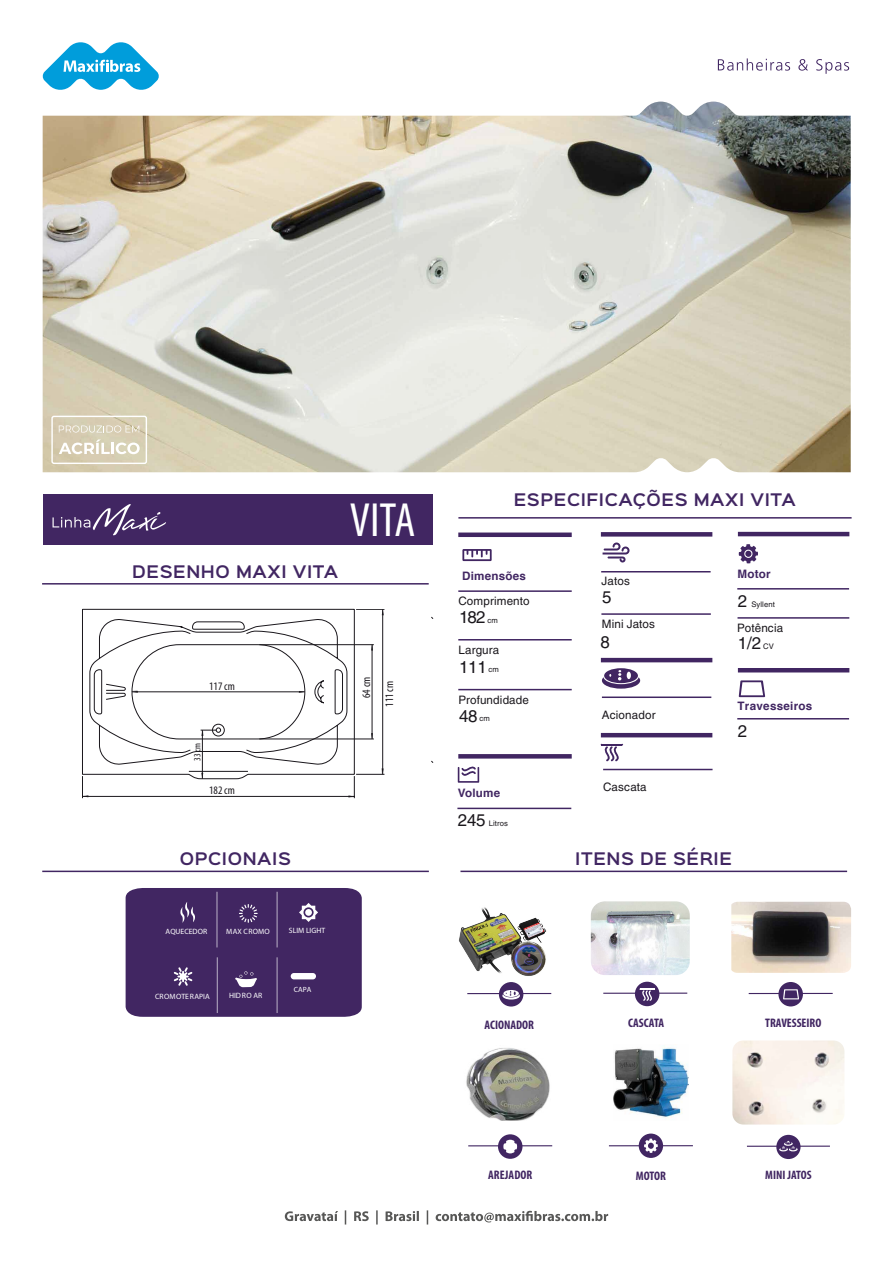
<style>
.page{position:relative;width:893px;height:1263px;background:#fff}
.page>*{position:absolute;margin:0;border:0;box-sizing:border-box;transform-origin:0 0}
.t1{font:condensed 48.15px "Myriad Pro";color:#fff}
.t2{font:16.95px "Helvetica";letter-spacing:-.01em;color:#1a171c}
.t3{font:600 15.6px "Sinkin Sans 600";letter-spacing:.04em;color:#412662}
.t4{font:700 condensed 12.45px "Myriad Pro";color:#412662}
.t5{font:700 condensed 12.3px "Myriad Pro";color:#412662}
.t6{font:11.7px "Helvetica";letter-spacing:.01em;color:#1a171c}
.t7{font:700 11.7px "Helvetica";letter-spacing:.025em;color:#412662}
.t8{font:condensed 11.4px/22.8px "Myriad Pro";color:#1a171c}
.t9{font:condensed 9.45px "Myriad Pro";color:#1a171c}
.t10{font:700 7.65px "Myriad Pro";color:#fff}
.t11{font:7.65px "Helvetica";letter-spacing:.01em;color:#1a171c}
.t12{font:700 7.65px "Myriad Pro";letter-spacing:.03em;color:#fff}
.t13{font:700 7.5px "Myriad Pro";color:#fff}
.s1{font-size:7.65px}
.s2{font-size:16.95px}
</style>
<div class="page">
<svg style="left:42px;top:42px;width:117px;height:48px"></svg>
<svg style="left:718px;top:58px;width:72px;height:13px"></svg>
<svg style="left:798px;top:59px;width:10px;height:12px"></svg>
<svg style="left:816px;top:59px;width:33px;height:15px"></svg>
<img style="left:43px;top:102px;width:808px;height:370px">
<div style="left:43px;top:495px;width:389px;height:50px;background:#412662"></div>
<hr style="left:458px;top:517px;width:394px;height:2px;background:#412662">
<svg style="left:462px;top:549px;width:30px;height:12px"></svg>
<hr style="left:458px;top:590px;width:114px;height:2px;background:#412662">
<svg style="left:458px;top:754px;width:114px;height:4px"></svg>
<div style="left:458px;top:532px;width:114px;height:5px;background:#412662"></div>
<div style="left:601px;top:532px;width:111px;height:5px;background:#412662"></div>
<hr style="left:738px;top:532px;width:111px;height:4px;background:#412662">
<hr style="left:458px;top:639px;width:114px;height:1px;background:#412662">
<hr style="left:458px;top:689px;width:114px;height:1px;background:#412662">
<hr style="left:737px;top:588px;width:112px;height:1px;background:#412662">
<hr style="left:737px;top:617px;width:112px;height:2px;background:#412662">
<svg style="left:739px;top:544px;width:19px;height:19px"></svg>
<hr style="left:601px;top:571px;width:110px;height:1px;background:#412662">
<hr style="left:601px;top:613px;width:110px;height:2px;background:#412662">
<svg style="left:603px;top:542px;width:26px;height:20px"></svg>
<hr style="left:457px;top:808px;width:114px;height:1px;background:#412662">
<svg style="left:458px;top:766px;width:21px;height:17px"></svg>
<hr style="left:460px;top:871px;width:387px;height:1px;background:#412662">
<svg style="left:285px;top:1210px;width:323px;height:14px"></svg>
<svg style="left:53px;top:504px;width:113px;height:31px"></svg>
<hr style="left:467px;top:993px;width:84px;height:1px;background:#412662">
<div style="left:499px;top:982px;width:24px;height:24px;background:#412662;border-radius:50%"></div>
<svg style="left:502px;top:990px;width:18px;height:9px"></svg>
<hr style="left:749px;top:993px;width:84px;height:1px;background:#412662">
<div style="left:778px;top:982px;width:25px;height:24px;background:#412662;border-radius:50%"></div>
<svg style="left:783px;top:989px;width:16px;height:10px"></svg>
<img style="left:731px;top:902px;width:120px;height:71px">
<hr style="left:42px;top:583px;width:387px;height:1px;background:#412662">
<svg style="left:82px;top:609px;width:273px;height:170px"></svg>
<svg style="left:356px;top:609px;width:28px;height:6px"></svg>
<hr style="left:382px;top:609px;width:1px;height:165px;background:#1a171c">
<svg style="left:82px;top:776px;width:6px;height:22px"></svg>
<svg style="left:348px;top:768px;width:36px;height:30px"></svg>
<hr style="left:82px;top:796px;width:272px;height:1px;background:#1a171c">
<svg style="left:201px;top:730px;width:16px;height:6px"></svg>
<hr style="left:202px;top:730px;width:1px;height:49px;background:#1a171c">
<hr style="left:132px;top:691px;width:173px;height:1px;background:#1a171c">
<hr style="left:259px;top:739px;width:115px;height:1px;background:#1a171c">
<hr style="left:259px;top:644px;width:115px;height:1px;background:#1a171c">
<hr style="left:372px;top:645px;width:1px;height:94px;background:#1a171c">
<hr style="left:603px;top:992px;width:84px;height:2px;background:#412662">
<div style="left:635px;top:982px;width:24px;height:24px;background:#412662;border-radius:50%"></div>
<svg style="left:639px;top:988px;width:16px;height:13px"></svg>
<div style="left:126px;top:888px;width:236px;height:129px;background:#412662"></div>
<hr style="left:276px;top:957px;width:2px;height:56px;background:#a093b1">
<div style="left:291px;top:973px;width:25px;height:6px;background:#fff;border-radius:3px"></div>
<hr style="left:42px;top:871px;width:387px;height:1px;background:#412662">
<svg style="left:602px;top:668px;width:38px;height:21px"></svg>
<hr style="left:602px;top:696px;width:109px;height:2px;background:#412662">
<hr style="left:601px;top:658px;width:111px;height:4px;background:#412662">
<svg style="left:601px;top:744px;width:22px;height:17px"></svg>
<hr style="left:603px;top:769px;width:109px;height:1px;background:#412662">
<hr style="left:601px;top:733px;width:111px;height:4px;background:#412662">
<hr style="left:609px;top:1145px;width:84px;height:1px;background:#412662">
<div style="left:639px;top:1133px;width:24px;height:25px;background:#412662;border-radius:50%"></div>
<svg style="left:644px;top:1138px;width:14px;height:15px"></svg>
<img style="left:613px;top:1047px;width:76px;height:71px">
<img style="left:466px;top:1048px;width:84px;height:73px">
<hr style="left:468px;top:1145px;width:84px;height:1px;background:#412662">
<div style="left:498px;top:1134px;width:24px;height:25px;background:#412662;border-radius:50%"></div>
<svg style="left:503px;top:1140px;width:15px;height:14px"></svg>
<img style="left:732px;top:1040px;width:112px;height:84px">
<hr style="left:747px;top:1145px;width:83px;height:2px;background:#412662">
<div style="left:776px;top:1135px;width:24px;height:24px;background:#412662;border-radius:50%"></div>
<svg style="left:779px;top:1141px;width:19px;height:11px"></svg>
<img style="left:591px;top:901px;width:99px;height:74px">
<img style="left:458px;top:907px;width:89px;height:66px">
<img style="left:511px;top:941px;width:35px;height:35px">
<svg style="left:59px;top:425px;width:80px;height:7px"></svg>
<svg style="left:59px;top:439px;width:81px;height:15px"></svg>
<div style="left:51px;top:416px;width:96px;height:48px;border:1px solid #fff;border-radius:2px"></div>
<hr style="left:738px;top:668px;width:111px;height:4px;background:#412662">
<hr style="left:737px;top:718px;width:112px;height:1px;background:#412662">
<svg style="left:739px;top:680px;width:26px;height:17px"></svg>
<h3 class="t3" style="left:132px;top:558px;width:207px">DESENHO MAXI VITA</h3>
<h1 class="t1" style="left:350px;top:491px;width:67px">VITA</h1>
<p class="t8" style="left:209px;top:675px;width:27px">117 cm</p>
<p class="t8" style="left:355px;top:707px;width:32px;text-indent:9px;rotate:-90deg">64 cm<br>111 cm</p>
<p class="t9" style="left:192px;top:761px;width:19px;rotate:-90deg">33 cm</p>
<p class="t8" style="left:209px;top:779px;width:27px">182 cm</p>
<h3 class="t3" style="left:180px;top:845px;width:113px">OPCIONAIS</h3>
<p class="t10" style="left:165px;top:926px;width:43px">AQUECEDOR</p>
<p class="t12" style="left:226px;top:926px;width:45px">MAX CROMO</p>
<p class="t10" style="left:289px;top:926px;width:38px">SLIM LIGHT</p>
<p class="t10" style="left:155px;top:991px;width:56px">CROMOTERAPIA</p>
<p class="t10" style="left:229px;top:991px;width:35px">HIDRO AR</p>
<p class="t13" style="left:294px;top:984px;width:19px">CAPA</p>
<h3 class="t3" style="left:514px;top:486px;width:284px">ESPECIFICAÇÕES MAXI VITA</h3>
<p class="t7" style="left:462px;top:568px;width:65px">Dimensões</p>
<h2 class="t2" style="left:459px;top:607px;width:40px">182 <span class="s1">cm</span></h2>
<p class="t6" style="left:458px;top:643px;width:42px">Largura</p>
<h2 class="t2" style="left:459px;top:657px;width:41px">111 <span class="s1">cm</span></h2>
<p class="t6" style="left:458px;top:693px;width:72px">Profundidade</p>
<h2 class="t2" style="left:459px;top:707px;width:32px">48 <span class="s1">cm</span></h2>
<p class="t6" style="left:458px;top:594px;width:73px">Comprimento</p>
<p class="t6" style="left:602px;top:574px;width:30px">Jatos</p>
<h2 class="t2" style="left:602px;top:587px;width:11px">5</h2>
<p class="t6" style="left:602px;top:617px;width:55px">Mini Jatos</p>
<h2 class="t2" style="left:601px;top:632px;width:11px">8</h2>
<p class="t6" style="left:602px;top:708px;width:55px">Acionador</p>
<p class="t7" style="left:738px;top:566px;width:34px">Motor</p>
<p class="t11" style="left:738px;top:600px;width:39px"><span class="s2">2</span> Syllent</p>
<p class="t6" style="left:737px;top:621px;width:48px">Potência</p>
<h2 class="t2" style="left:738px;top:634px;width:37px">1/2 <span class="s1">CV</span></h2>
<p class="t7" style="left:738px;top:699px;width:76px">Travesseiros</p>
<h2 class="t2" style="left:738px;top:721px;width:11px">2</h2>
<p class="t7" style="left:458px;top:785px;width:44px">Volume</p>
<p class="t6" style="left:603px;top:780px;width:45px">Cascata</p>
<p class="t11" style="left:458px;top:819px;width:52px"><span class="s2">245</span> Litros</p>
<h3 class="t3" style="left:575px;top:845px;width:158px">ITENS DE SÉRIE</h3>
<p class="t4" style="left:485px;top:1017px;width:51px">ACIONADOR</p>
<p class="t4" style="left:765px;top:1015px;width:58px">TRAVESSEIRO</p>
<p class="t4" style="left:628px;top:1015px;width:38px">CASCATA</p>
<p class="t4" style="left:488px;top:1167px;width:46px">AREJADOR</p>
<p class="t4" style="left:636px;top:1168px;width:32px">MOTOR</p>
<p class="t5" style="left:765px;top:1167px;width:48px">MINI JATOS</p>
</div>
